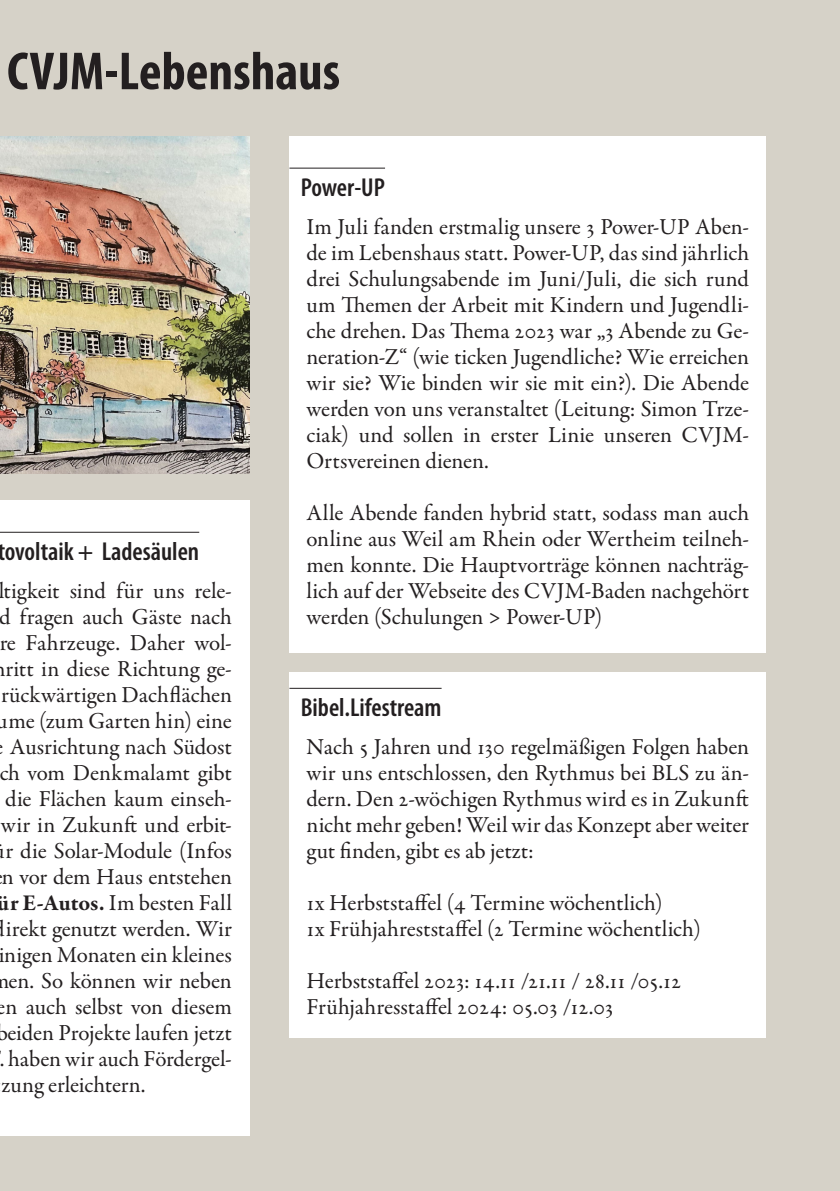
<style>
.page{position:relative;width:840px;height:1191px;background:#fff}
.page>*{position:absolute;margin:0;border:0;box-sizing:border-box;transform-origin:0 0}
.t1{font:700 condensed 54px "Myriad Pro";color:#231f20}
.t2{font:600 condensed 26px "Myriad Pro";color:#231f20}
.t3{font:23px/26px "Garamond Premr Pro";letter-spacing:-.005em;color:#231f20;text-align:justify}
.s1{font-weight:700}
</style>
<div class="page">
<div style="left:0;top:0;width:839px;height:1191px;background:#d6d2c8"></div>
<div style="left:289px;top:136px;width:476px;height:516px;background:#fff"></div>
<hr style="left:289px;top:168px;width:96px;height:1px;background:#231f20">
<div style="left:289px;top:672px;width:476px;height:365px;background:#fff"></div>
<hr style="left:289px;top:688px;width:152px;height:1px;background:#231f20">
<div style="left:0;top:500px;width:249px;height:635px;background:#fff"></div>
<hr style="left:0;top:532px;width:199px;height:1px;background:#231f20">
<img style="left:0;top:136px;width:249px;height:337px">
<h1 class="t1" style="left:7px;top:37px;width:334px">CVJM-Lebenshaus</h1>
<p class="t2" style="left:-3px;top:535px;width:203px">tovoltaik + Ladesäulen</p>
<p class="t3" style="left:-2px;top:578px;width:235px">ltigkeit sind für uns rele-</p>
<p class="t3" style="left:0;top:604px;width:233px">d fragen auch Gäste nach</p>
<p class="t3" style="left:-1px;top:630px;width:234px">re Fahrzeuge. Daher wol-</p>
<p class="t3" style="left:6px;top:656px;width:228px">ritt in diese Richtung ge-</p>
<p class="t3" style="left:1px;top:682px;width:232px">rückwärtigen Dachflächen</p>
<p class="t3" style="left:-3px;top:708px;width:236px">ume (zum Garten hin) eine</p>
<p class="t3" style="left:10px;top:734px;width:223px">Ausrichtung nach Südost</p>
<p class="t3" style="left:-1px;top:760px;width:234px">ch vom Denkmalamt gibt</p>
<p class="t3" style="left:5px;top:786px;width:228px">die Flächen kaum einseh-</p>
<p class="t3" style="left:1px;top:812px;width:232px">wir in Zukunft und erbit-</p>
<p class="t3" style="left:6px;top:838px;width:228px">r die Solar-Module (Infos</p>
<p class="t3" style="left:2px;top:864px;width:231px">n vor dem Haus entstehen</p>
<p class="t3" style="left:-2px;top:890px;width:235px"><span class="s1">ür E-Autos.</span> Im besten Fall</p>
<p class="t3" style="left:-6px;top:916px;width:239px">direkt genutzt werden. Wir</p>
<p class="t3" style="left:-2px;top:942px;width:235px">inigen Monaten ein kleines</p>
<p class="t3" style="left:-9px;top:968px;width:242px">men. So können wir neben</p>
<p class="t3" style="left:-3px;top:994px;width:236px">en auch selbst von diesem</p>
<p class="t3" style="left:-4px;top:1020px;width:237px">beiden Projekte laufen jetzt</p>
<p class="t3" style="left:-1px;top:1046px;width:234px">. haben wir auch Fördergel-</p>
<p class="t3" style="left:1px;top:1072px;width:146px">zung erleichtern.</p>
<p class="t2" style="left:300px;top:171px;width:86px">Power-UP</p>
<p class="t3" style="left:306px;top:214px;width:444px">Im Juli fanden erstmalig unsere 3 Power-UP Aben&shy;de im Lebenshaus statt. Power-UP, das sind jährlich drei Schulungsabende im Juni/Juli, die sich rund um Themen der Arbeit mit Kindern und Jugendli&shy;che drehen. Das Thema 2023 war „3 Abende zu Ge&shy;neration-Z“ (wie ticken Jugendliche? Wie erreichen wir sie? Wie binden wir sie mit ein?). Die Abende werden von uns veranstaltet (Leitung: Simon Trze&shy;ciak) und sollen in erster Linie unseren CVJM-Ortsvereinen dienen.</p>
<p class="t3" style="left:306px;top:500px;width:444px">Alle Abende fanden hybrid statt, sodass man auch online aus Weil am Rhein oder Wertheim teilneh&shy;men konnte. Die Hauptvorträge können nachträg&shy;lich auf der Webseite des CVJM-Baden nachgehört werden (Schulungen &gt; Power-UP)</p>
<p class="t2" style="left:300px;top:691px;width:142px">Bibel.Lifestream</p>
<p class="t3" style="left:306px;top:734px;width:444px">Nach 5 Jahren und 130 regelmäßigen Folgen haben wir uns entschlossen, den Rythmus bei BLS zu än&shy;dern. Den 2-wöchigen Rythmus wird es in Zukunft nicht mehr geben! Weil wir das Konzept aber weiter gut finden, gibt es ab jetzt:</p>
<p class="t3" style="left:306px;top:890px;width:395px">1x Herbststaffel (4 Termine wöchentlich)<br>1x Frühjahreststaffel (2 Termine wöchentlich)</p>
<p class="t3" style="left:306px;top:968px;width:376px">Herbststaffel 2023: 14.11 /21.11 / 28.11 /05.12<br>Frühjahresstaffel 2024: 05.03 /12.03</p>
</div>
